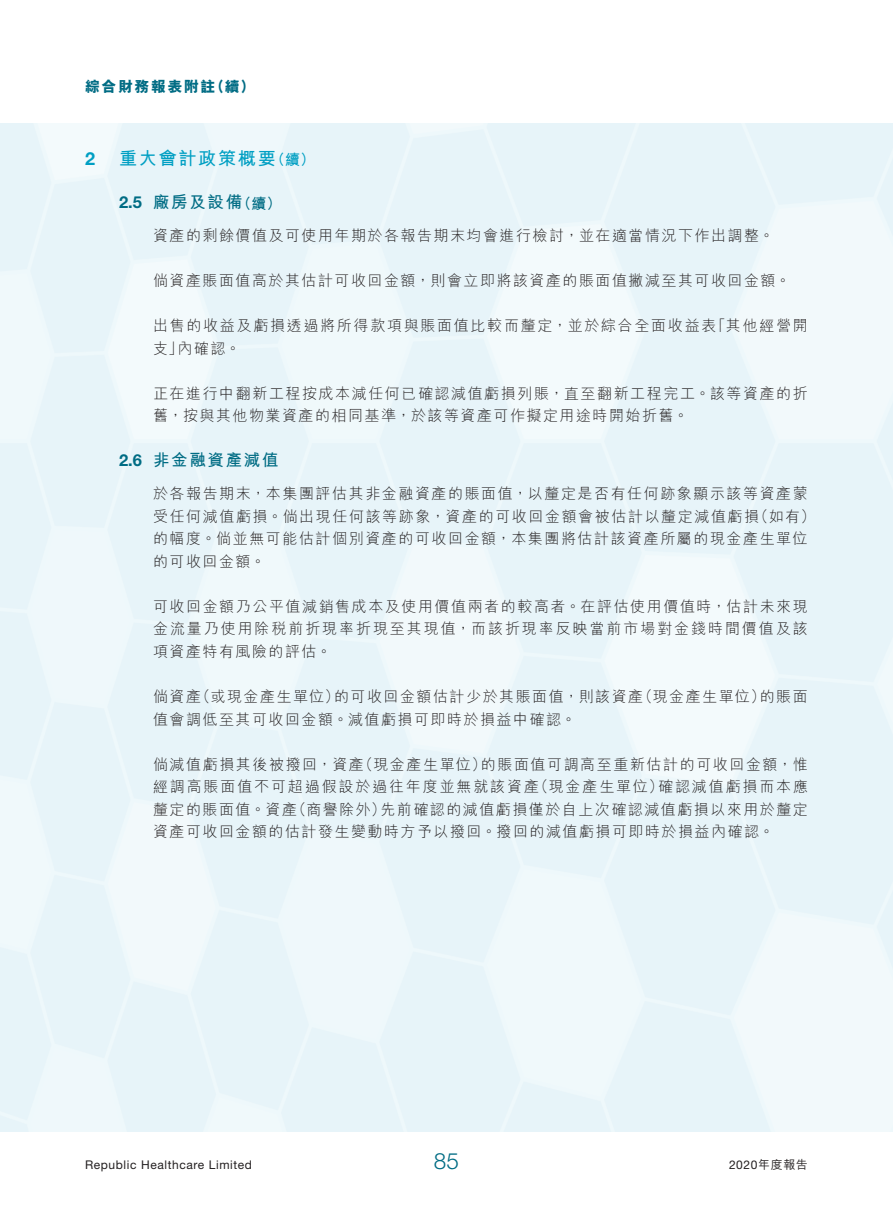
<style>
.page{position:relative;width:893px;height:1212px;background:#fff}
.page>*{position:absolute;margin:0;border:0;box-sizing:border-box;transform-origin:0 0}
.t1{font:300 22.5px "Helvetica Neue LT Std";color:#006c84}
.t2{font:700 18px "M Hei HK";letter-spacing:.1em;color:#009fc3}
.t3{font:700 18px "Helvetica Neue LT Std";color:#009fc3}
.t4{font:700 16.5px "M Hei HK";letter-spacing:.1em;color:#006c84}
.t5{font:300 15px/22.5px "M Hei HK";letter-spacing:.1em;color:#231f20}
.t6{font:800 15px "M Hei HK";letter-spacing:.1em;color:#006c84}
.t7{font:12px "Helvetica Neue LT Std";letter-spacing:.05em;color:#231f20}
.s1{font-size:15px}
.s2{font-family:"Helvetica Neue LT Std"}
.s3{font-family:"M Hei HK";font-weight:500}
</style>
<div class="page">
<div style="left:0;top:123px;width:893px;height:1008px;background:#e7f4f9"></div>
<p class="t6" style="left:85px;top:79px;width:171px">綜合財務報表附註（續）</p>
<p class="t3" style="left:85px;top:147px;width:12px">2</p>
<p class="t2" style="left:119px;top:145px;width:197px">重大會計政策概要<span class="s1">（續）</span></p>
<p class="t4" style="left:119px;top:190px;width:164px"><span class="s2">2.5</span> 廠房及設備<span class="s1">（續）</span></p>
<p class="t5" style="left:153px;top:224px;width:622px">資產的剩餘價值及可使用年期於各報告期末均會進行檢討，並在適當情況下作出調整。</p>
<p class="t5" style="left:153px;top:269px;width:639px">倘資產賬面值高於其估計可收回金額，則會立即將該資產的賬面值撇減至其可收回金額。</p>
<p class="t5" style="left:153px;top:314px;width:656px">出售的收益及虧損透過將所得款項與賬面值比較而釐定，並於綜合全面收益表「其他經營開支」內確認。</p>
<p class="t5" style="left:153px;top:382px;width:656px">正在進行中翻新工程按成本減任何已確認減值虧損列賬，直至翻新工程完工。該等資產的折舊，按與其他物業資產的相同基準，於該等資產可作擬定用途時開始折舊。</p>
<p class="t4" style="left:119px;top:448px;width:161px"><span class="s2">2.6</span> 非金融資產減值</p>
<p class="t5" style="left:153px;top:482px;width:664px">於各報告期末，本集團評估其非金融資產的賬面值，以釐定是否有任何跡象顯示該等資產蒙受任何減值虧損。倘出現任何該等跡象，資產的可收回金額會被估計以釐定減值虧損（如有）的幅度。倘並無可能估計個別資產的可收回金額，本集團將估計該資產所屬的現金產生單位的可收回金額。</p>
<p class="t5" style="left:153px;top:595px;width:656px;text-align:justify">可收回金額乃公平值減銷售成本及使用價值兩者的較高者。在評估使用價值時，估計未來現金流量乃使用除稅前折現率折現至其現值，而該折現率反映當前市場對金錢時間價值及該項資產特有風險的評估。</p>
<p class="t5" style="left:153px;top:685px;width:656px">倘資產（或現金產生單位）的可收回金額估計少於其賬面值，則該資產（現金產生單位）的賬面值會調低至其可收回金額。減值虧損可即時於損益中確認。</p>
<p class="t5" style="left:153px;top:752px;width:656px;text-align:justify">倘減值虧損其後被撥回，資產（現金產生單位）的賬面值可調高至重新估計的可收回金額，惟經調高賬面值不可超過假設於過往年度並無就該資產（現金產生單位）確認減值虧損而本應釐定的賬面值。資產（商譽除外）先前確認的減值虧損僅於自上次確認減值虧損以來用於釐定資產可收回金額的估計發生變動時方予以撥回。撥回的減值虧損可即時於損益內確認。</p>
<p class="t7" style="left:85px;top:1158px;width:168px">Republic Healthcare Limited</p>
<h1 class="t1" style="left:434px;top:1148px;width:27px">85</h1>
<p class="t7" style="left:729px;top:1158px;width:80px">2020<span class="s3">年度報告</span></p>
</div>
